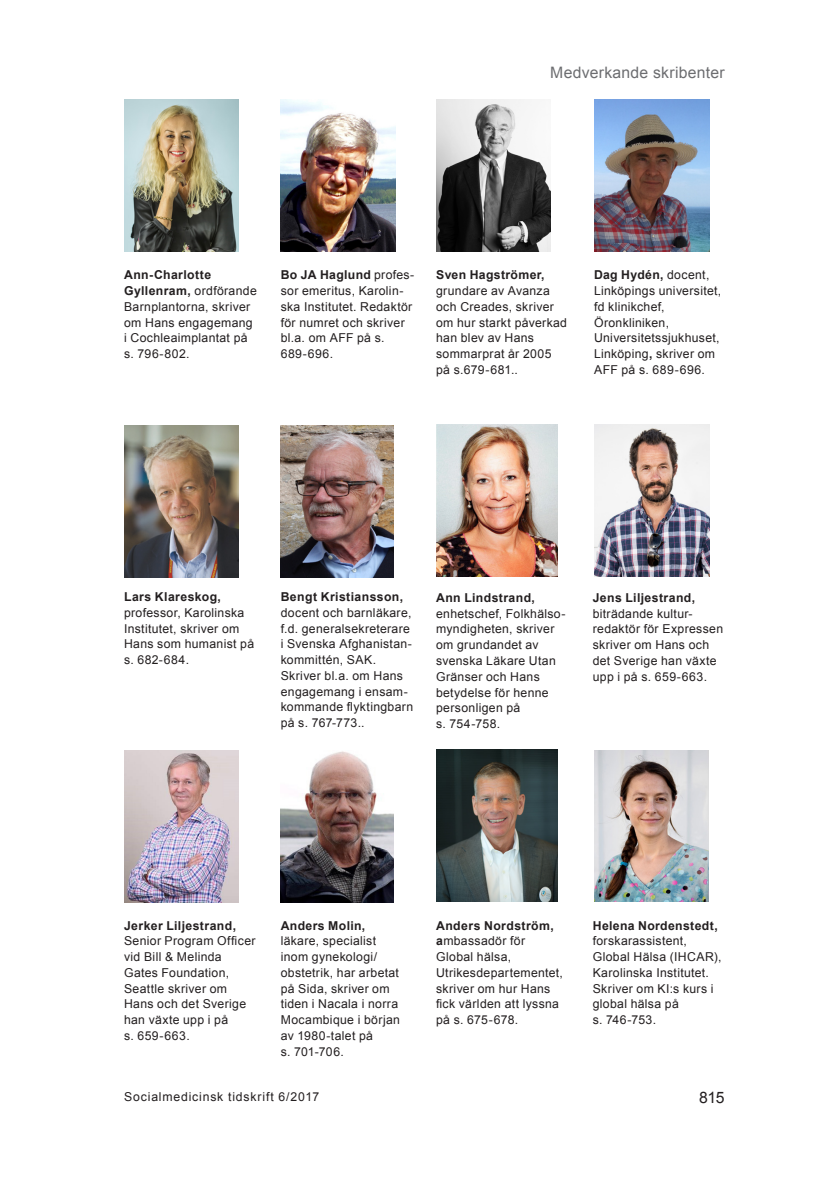
<style>
.page{position:relative;width:819px;height:1201px;background:#fff}
.page>*{position:absolute;margin:0;border:0;box-sizing:border-box;transform-origin:0 0}
.ledare{font:15.75px "Arial";letter-spacing:.015em;color:#6c6d70}
.ledare-2{font:15.75px "Arial";color:#231f20}
.bröd_utan_indrag{font:12.25px/15.8px "Arial";letter-spacing:.025em;color:#231f20}
.bröd_utan_indrag-2{font:700 12.25px/15.8px "Arial";letter-spacing:.03em;color:#231f20}
.bröd_utan_indrag-3{font:12.25px "Arial";letter-spacing:.065em;color:#231f20}
.s1{font-weight:700}
.s2{font-weight:400}
</style>
<div class="page">
<img style="left:594px;top:424px;width:115px;height:152px">
<img style="left:281px;top:425px;width:112px;height:152px">
<img style="left:281px;top:751px;width:112px;height:151px">
<img style="left:124px;top:425px;width:114px;height:152px">
<img style="left:436px;top:424px;width:121px;height:152px">
<img style="left:124px;top:750px;width:114px;height:152px">
<img style="left:436px;top:749px;width:121px;height:152px">
<img style="left:594px;top:750px;width:114px;height:151px">
<img style="left:124px;top:100px;width:114px;height:152px">
<img style="left:281px;top:100px;width:114px;height:151px">
<img style="left:436px;top:99px;width:114px;height:152px">
<img style="left:594px;top:99px;width:115px;height:152px">
<p class="ledare" style="left:550px;top:62px;width:176px">Medverkande skribenter</p>
<p class="bröd_utan_indrag-2" style="left:124px;top:267px;width:89px">Ann-Charlotte</p>
<p class="bröd_utan_indrag" style="left:124px;top:283px;width:134px"><span class="s1">Gyllenram,</span> ordförande<br>Barnplantorna, skriver om Hans engagemang i Cochleaimplantat på s. 796-802.</p>
<p class="bröd_utan_indrag" style="left:281px;top:267px;width:135px"><span class="s1">Bo JA Haglund</span> profes&shy;sor emeritus, Karolin&shy;ska Institutet. Redaktör för numret och skriver bl.a. om AFF på s.<br>689-696.</p>
<p class="bröd_utan_indrag-2" style="left:436px;top:267px;width:110px">Sven Hagströmer,</p>
<p class="bröd_utan_indrag" style="left:436px;top:283px;width:132px">grundare av Avanza och Creades, skriver om hur starkt påverkad han blev av Hans</p>
<p class="bröd_utan_indrag" style="left:436px;top:346px;width:117px">sommarprat år 2005</p>
<p class="bröd_utan_indrag" style="left:436px;top:362px;width:83px">på s.679-681..</p>
<p class="bröd_utan_indrag" style="left:594px;top:267px;width:129px"><span class="s1">Dag Hydén,</span> docent,<br>Linköpings universitet, fd klinikchef,<br>Öronkliniken,<br>Universitetssjukhuset,<br>Linköping<span class="s1">,</span> skriver om<br>AFF på s. 689-696.</p>
<p class="bröd_utan_indrag" style="left:124px;top:589px;width:131px"><span class="s1">Lars Klareskog, </span>professor, Karolinska<br>Institutet, skriver om<br>Hans som humanist på s. 682-684.</p>
<p class="bröd_utan_indrag" style="left:281px;top:589px;width:134px"><span class="s1">Bengt Kristiansson, </span>docent och barnläkare, f.d. generalsekreterare i Svenska Afghanistan&shy;kommittén, SAK.<br>Skriver bl.a. om Hans engagemang i ensam&shy;kommande flyktingbarn på s. 767-773..</p>
<p class="bröd_utan_indrag" style="left:436px;top:590px;width:131px"><span class="s1">Ann Lindstrand, </span>enhetschef, Folkhälso&shy;myndigheten, skriver om grundandet av svenska Läkare Utan<br>Gränser och Hans betydelse för henne personligen på<br>s. 754-758.</p>
<p class="bröd_utan_indrag" style="left:592px;top:590px;width:132px"><span class="s1">Jens Liljestrand, </span>biträdande kultur&shy;redaktör för Expressen skriver om Hans och det Sverige han växte upp i på s. 659-663.</p>
<p class="bröd_utan_indrag" style="left:124px;top:917px;width:133px"><span class="s1">Jerker Liljestrand,<br></span>Senior Program Officer vid Bill &amp; Melinda<br>Gates Foundation,<br>Seattle skriver om<br>Hans och det Sverige han växte upp i på</p>
<p class="bröd_utan_indrag" style="left:124px;top:1027px;width:67px">s. 659-663.</p>
<p class="bröd_utan_indrag" style="left:281px;top:917px;width:121px"><span class="s1">Anders Molin, </span>läkare, specialist inom gynekologi/ obstetrik, har arbetat på Sida, skriver om tiden i Nacala i norra<br>Mocambique i början av 1980-talet på</p>
<p class="bröd_utan_indrag" style="left:281px;top:1043px;width:65px">s. 701-706.</p>
<p class="bröd_utan_indrag-2" style="left:436px;top:917px;width:119px">Anders Nordström, a<span class="s2">mbassadör för</span></p>
<p class="bröd_utan_indrag" style="left:436px;top:949px;width:76px">Global hälsa,</p>
<p class="bröd_utan_indrag" style="left:436px;top:964px;width:128px">Utrikesdepartementet, skriver om hur Hans fick världen att lyssna på s. 675-678.</p>
<p class="bröd_utan_indrag" style="left:592px;top:917px;width:130px"><span class="s1">Helena Nordenstedt, </span>forskarassistent,<br>Global Hälsa (IHCAR),<br>Karolinska Institutet.<br>Skriver om KI:s kurs i global hälsa på</p>
<p class="bröd_utan_indrag" style="left:592px;top:1012px;width:65px">s. 746-753.</p>
<p class="bröd_utan_indrag-3" style="left:124px;top:1088px;width:197px">Socialmedicinsk tidskrift 6/2017</p>
<p class="ledare-2" style="left:699px;top:1087px;width:27px">815</p>
</div>
